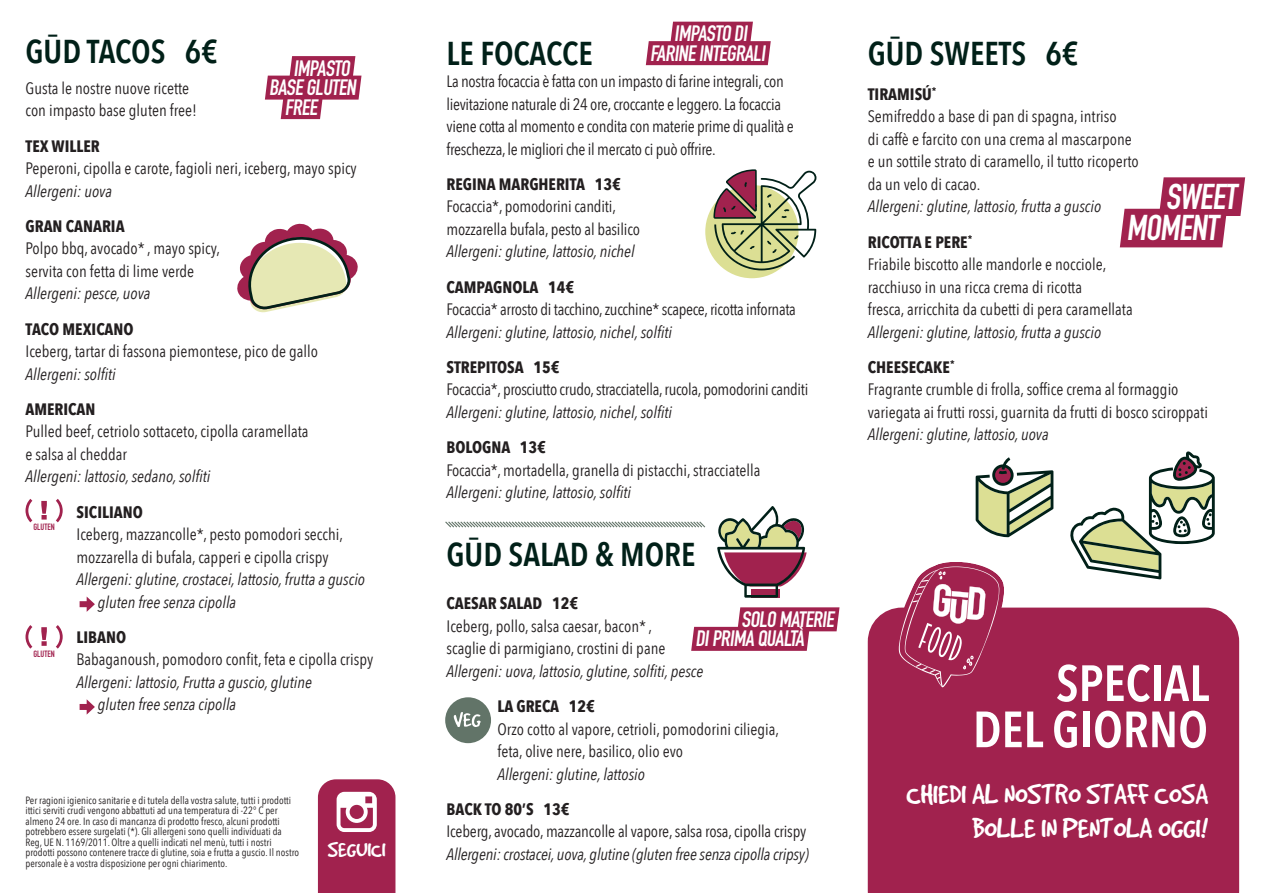
<style>
.page{position:relative;width:1263px;height:893px;background:#fff}
.page>*{position:absolute;margin:0;border:0;box-sizing:border-box;transform-origin:0 0}
.t1{font:600 50.4px "Avenir Next Condensed";color:#fff}
.t2{font:700 35.4px "DIN Condensed";color:#fff}
.t3{font:600 33px "Avenir Next Condensed";color:#012018}
.t4{font:31.5px/34.5px "Good Dog Cool";color:#fff;text-align:right}
.t5{font:23.55px "Good Dog Cool";color:#fff}
.t6{font:700 21.9px "DIN Condensed";color:#fff}
.t7{font:16.5px/22.5px "Avenir Next Condensed";color:#231f20}
.t8{font:italic 16.5px "Avenir Next Condensed";color:#231f20}
.t9{font:16.5px/22.5px "Avenir Next Condensed";letter-spacing:-.02em;color:#231f20}
.t10{font:700 16.5px "Avenir Next Condensed";color:#231f20}
.t11{font:10.5px/10.5px "Avenir Next Condensed";color:#231f20}
.t12{font:700 9px "DIN Condensed";color:#a1224e}
.s1{font-style:italic}
</style>
<div class="page">
<div style="left:80px;top:601px;width:9px;height:6px;background:#a1224e"></div>
<svg style="left:87px;top:597px;width:8px;height:15px"></svg>
<div style="left:80px;top:704px;width:9px;height:6px;background:#a1224e"></div>
<svg style="left:87px;top:699px;width:8px;height:16px"></svg>
<svg style="left:318px;top:779px;width:77px;height:114px;background:#ad3e65"></svg>
<div style="left:705px;top:185px;width:93px;height:93px;background:#dcdf94;border-radius:50%"></div>
<svg style="left:713px;top:21px;width:104px;height:249px"></svg>
<div style="left:671px;top:22px;width:80px;height:24px;background:#a1224e"></div>
<div style="left:647px;top:41px;width:122px;height:24px;background:#a1224e"></div>
<div style="left:291px;top:56px;width:63px;height:24px;background:#a1224e"></div>
<div style="left:266px;top:76px;width:94px;height:24px;background:#a1224e"></div>
<div style="left:282px;top:95px;width:39px;height:24px;background:#a1224e"></div>
<div style="left:739px;top:607px;width:99px;height:24px;background:#a1224e"></div>
<div style="left:693px;top:627px;width:115px;height:24px;background:#a1224e"></div>
<svg style="left:237px;top:223px;width:121px;height:90px"></svg>
<svg style="left:26px;top:499px;width:6px;height:23px"></svg>
<svg style="left:56px;top:499px;width:7px;height:23px"></svg>
<svg style="left:41px;top:501px;width:6px;height:19px"></svg>
<svg style="left:26px;top:625px;width:6px;height:24px"></svg>
<svg style="left:56px;top:625px;width:7px;height:24px"></svg>
<svg style="left:41px;top:627px;width:6px;height:19px"></svg>
<svg style="left:445px;top:521px;width:261px;height:7px"></svg>
<div style="left:445px;top:697px;width:46px;height:46px;background:#627468;border-radius:50%"></div>
<svg style="left:454px;top:712px;width:27px;height:15px"></svg>
<svg style="left:717px;top:506px;width:90px;height:92px"></svg>
<div style="left:1161px;top:177px;width:82px;height:39px;background:#a1224e"></div>
<div style="left:1122px;top:209px;width:103px;height:38px;background:#a1224e"></div>
<div style="left:868px;top:608px;width:371px;height:285px;background:#a1224e"></div>
<svg style="left:1070px;top:451px;width:145px;height:128px"></svg>
<svg style="left:883px;top:457px;width:170px;height:372px"></svg>
<p class="t3" style="left:26px;top:23px;width:194px">GŪD TACOS 6€</p>
<p class="t7" style="left:26px;top:76px;width:165px">Gusta le nostre nuove ricette</p>
<p class="t7" style="left:26px;top:98px;width:173px">con impasto base gluten free!</p>
<p class="t10" style="left:26px;top:136px;width:76px">TEX WILLER</p>
<p class="t7" style="left:26px;top:156px;width:333px">Peperoni, cipolla e carote, fagioli neri, iceberg, mayo spicy</p>
<p class="t8" style="left:26px;top:181px;width:88px">Allergeni: uova</p>
<p class="t10" style="left:26px;top:216px;width:101px">GRAN CANARIA</p>
<p class="t7" style="left:26px;top:236px;width:196px">Polpo bbq, avocado* , mayo spicy,</p>
<p class="t7" style="left:26px;top:259px;width:170px">servita con fetta di lime verde</p>
<p class="t8" style="left:26px;top:284px;width:127px">Allergeni: pesce, uova</p>
<p class="t10" style="left:26px;top:319px;width:110px">TACO MEXICANO</p>
<p class="t7" style="left:26px;top:339px;width:294px">Iceberg, tartar di fassona piemontese, pico de gallo</p>
<p class="t8" style="left:26px;top:364px;width:92px">Allergeni: solfiti</p>
<p class="t10" style="left:26px;top:399px;width:71px">AMERICAN</p>
<p class="t7" style="left:26px;top:419px;width:284px">Pulled beef, cetriolo sottaceto, cipolla caramellata</p>
<p class="t7" style="left:26px;top:442px;width:103px">e salsa al cheddar</p>
<p class="t8" style="left:26px;top:467px;width:186px">Allergeni: lattosio, sedano, solfiti</p>
<p class="t10" style="left:77px;top:502px;width:68px">SICILIANO</p>
<p class="t7" style="left:77px;top:522px;width:268px">Iceberg, mazzancolle*, pesto pomodori secchi, mozzarella di bufala, capperi e cipolla crispy</p>
<p class="t8" style="left:77px;top:569px;width:290px">Allergeni: glutine, crostacei, lattosio, frutta a guscio</p>
<p class="t8" style="left:98px;top:592px;width:140px">gluten free senza cipolla</p>
<p class="t10" style="left:77px;top:627px;width:51px">LIBANO</p>
<p class="t7" style="left:77px;top:648px;width:298px">Babaganoush, pomodoro confit, feta e cipolla crispy</p>
<p class="t8" style="left:77px;top:672px;width:237px">Allergeni: lattosio, Frutta a guscio, glutine</p>
<p class="t8" style="left:98px;top:695px;width:140px">gluten free senza cipolla</p>
<p class="t6" style="left:293px;top:53px;width:62px">IMPASTO</p>
<p class="t6" style="left:269px;top:73px;width:92px">BASE GLUTEN</p>
<p class="t6" style="left:285px;top:92px;width:38px">FREE</p>
<p class="t12" style="left:33px;top:521px;width:23px">GLUTEN</p>
<p class="t12" style="left:33px;top:647px;width:23px">GLUTEN</p>
<p class="t11" style="left:26px;top:794px;width:275px">Per ragioni igienico sanitarie e di tutela della vostra salute, tutti i prodotti ittici serviti crudi vengono abbattuti ad una temperatura di -22° C per almeno 24 ore. In caso di mancanza di prodotto fresco, alcuni prodotti potrebbero essere surgelati (*). Gli allergeni sono quelli individuati da Reg, UE N. 1169/2011. Oltre a quelli indicati nel menù, tutti i nostri prodotti possono contenere tracce di glutine, soia e frutta a guscio. Il nostro personale è a vostra disposizione per ogni chiarimento.</p>
<p class="t5" style="left:328px;top:837px;width:59px">SEGUICI</p>
<p class="t6" style="left:674px;top:19px;width:78px">IMPASTO DI</p>
<p class="t6" style="left:650px;top:38px;width:120px">FARINE INTEGRALI</p>
<p class="t3" style="left:446px;top:24px;width:148px">LE FOCACCE</p>
<p class="t9" style="left:446px;top:69px;width:339px">La nostra focaccia è fatta con un impasto di farine integrali, con</p>
<p class="t9" style="left:446px;top:92px;width:336px">lievitazione naturale di 24 ore, croccante e leggero. La focaccia</p>
<p class="t9" style="left:446px;top:114px;width:349px">viene cotta al momento e condita con materie prime di qualità e</p>
<p class="t9" style="left:446px;top:137px;width:271px">freschezza, le migliori che il mercato ci può offrire.</p>
<p class="t10" style="left:446px;top:174px;width:176px">REGINA MARGHERITA 13€</p>
<p class="t7" style="left:446px;top:194px;width:171px">Focaccia*, pomodorini canditi,</p>
<p class="t7" style="left:446px;top:217px;width:195px">mozzarella bufala, pesto al basilico</p>
<p class="t8" style="left:446px;top:242px;width:190px">Allergeni: glutine, lattosio, nichel</p>
<p class="t10" style="left:446px;top:277px;width:129px">CAMPAGNOLA 14€</p>
<p class="t9" style="left:446px;top:297px;width:351px">Focaccia* arrosto di tacchino, zucchine* scapece, ricotta infornata<br><span class="s1">Allergeni: glutine, lattosio, nichel, solfiti</span></p>
<p class="t10" style="left:446px;top:357px;width:114px">STREPITOSA 15€</p>
<p class="t9" style="left:446px;top:377px;width:363px">Focaccia*, prosciutto crudo, stracciatella, rucola, pomodorini canditi</p>
<p class="t8" style="left:446px;top:402px;width:227px">Allergeni: glutine, lattosio, nichel, solfiti</p>
<p class="t10" style="left:446px;top:437px;width:101px">BOLOGNA 13€</p>
<p class="t7" style="left:446px;top:458px;width:315px">Focaccia*, mortadella, granella di pistacchi, stracciatella</p>
<p class="t8" style="left:446px;top:482px;width:186px">Allergeni: glutine, lattosio, solfiti</p>
<p class="t3" style="left:446px;top:525px;width:251px">GŪD SALAD &amp; MORE</p>
<p class="t10" style="left:446px;top:593px;width:133px">CAESAR SALAD 12€</p>
<p class="t7" style="left:446px;top:614px;width:207px">Iceberg, pollo, salsa caesar, bacon* ,</p>
<p class="t7" style="left:446px;top:636px;width:220px">scaglie di parmigiano, crostini di pane</p>
<p class="t8" style="left:446px;top:661px;width:258px">Allergeni: uova, lattosio, glutine, solfiti, pesce</p>
<p class="t10" style="left:497px;top:696px;width:99px">LA GRECA 12€</p>
<p class="t7" style="left:497px;top:717px;width:283px">Orzo cotto al vapore, cetrioli, pomodorini ciliegia,</p>
<p class="t7" style="left:497px;top:739px;width:187px">feta, olive nere, basilico, olio evo</p>
<p class="t8" style="left:497px;top:764px;width:149px">Allergeni: glutine, lattosio</p>
<p class="t10" style="left:446px;top:799px;width:125px">BACK TO 80’S 13€</p>
<p class="t7" style="left:446px;top:820px;width:361px">Iceberg, avocado, mazzancolle al vapore, salsa rosa, cipolla crispy</p>
<p class="t8" style="left:446px;top:844px;width:364px">Allergeni: crostacei, uova, glutine (gluten free senza cipolla cripsy)</p>
<p class="t6" style="left:741px;top:604px;width:97px">SOLO MATERIE</p>
<p class="t6" style="left:695px;top:624px;width:114px">DIPRIMA QUALTÀ</p>
<p class="t3" style="left:868px;top:24px;width:212px">GŪD SWEETS 6€</p>
<p class="t10" style="left:868px;top:84px;width:70px">TIRAMISÚ<sup>*</sup></p>
<p class="t7" style="left:868px;top:104px;width:250px">Semifreddo a base di pan di spagna, intriso</p>
<p class="t7" style="left:868px;top:127px;width:265px">di caffè e farcito con una crema al mascarpone</p>
<p class="t7" style="left:868px;top:149px;width:273px">e un sottile strato di caramello, il tutto ricoperto</p>
<p class="t7" style="left:868px;top:172px;width:114px">da un velo di cacao.</p>
<p class="t8" style="left:868px;top:197px;width:235px">Allergeni: glutine, lattosio, frutta a guscio</p>
<p class="t10" style="left:868px;top:232px;width:106px">RICOTTA E PERE<sup>*</sup></p>
<p class="t7" style="left:868px;top:252px;width:240px">Friabile biscotto alle mandorle e nocciole,</p>
<p class="t7" style="left:868px;top:275px;width:216px">racchiuso in una ricca crema di ricotta</p>
<p class="t7" style="left:868px;top:297px;width:266px">fresca, arricchita da cubetti di pera caramellata</p>
<p class="t8" style="left:868px;top:322px;width:235px">Allergeni: glutine, lattosio, frutta a guscio</p>
<p class="t10" style="left:868px;top:357px;width:88px">CHEESECAKE<sup>*</sup></p>
<p class="t7" style="left:868px;top:377px;width:342px">Fragrante crumble di frolla, soffice crema al formaggio variegata ai frutti rossi, guarnita da frutti di bosco sciroppati</p>
<p class="t8" style="left:868px;top:425px;width:182px">Allergeni: glutine, lattosio, uova</p>
<p class="t2" style="left:1166px;top:173px;width:78px">SWEET</p>
<p class="t2" style="left:1126px;top:204px;width:99px">MOMENT</p>
<p class="t1" style="left:1056px;top:640px;width:155px">SPECIAL</p>
<p class="t1" style="left:973px;top:686px;width:237px">DEL GIORNO</p>
<p class="t4" style="left:906px;top:776px;width:303px">CHIEDI AL NOSTRO STAFF COSA<br>BOLLE IN PENTOLA OGGI!</p>
</div>
